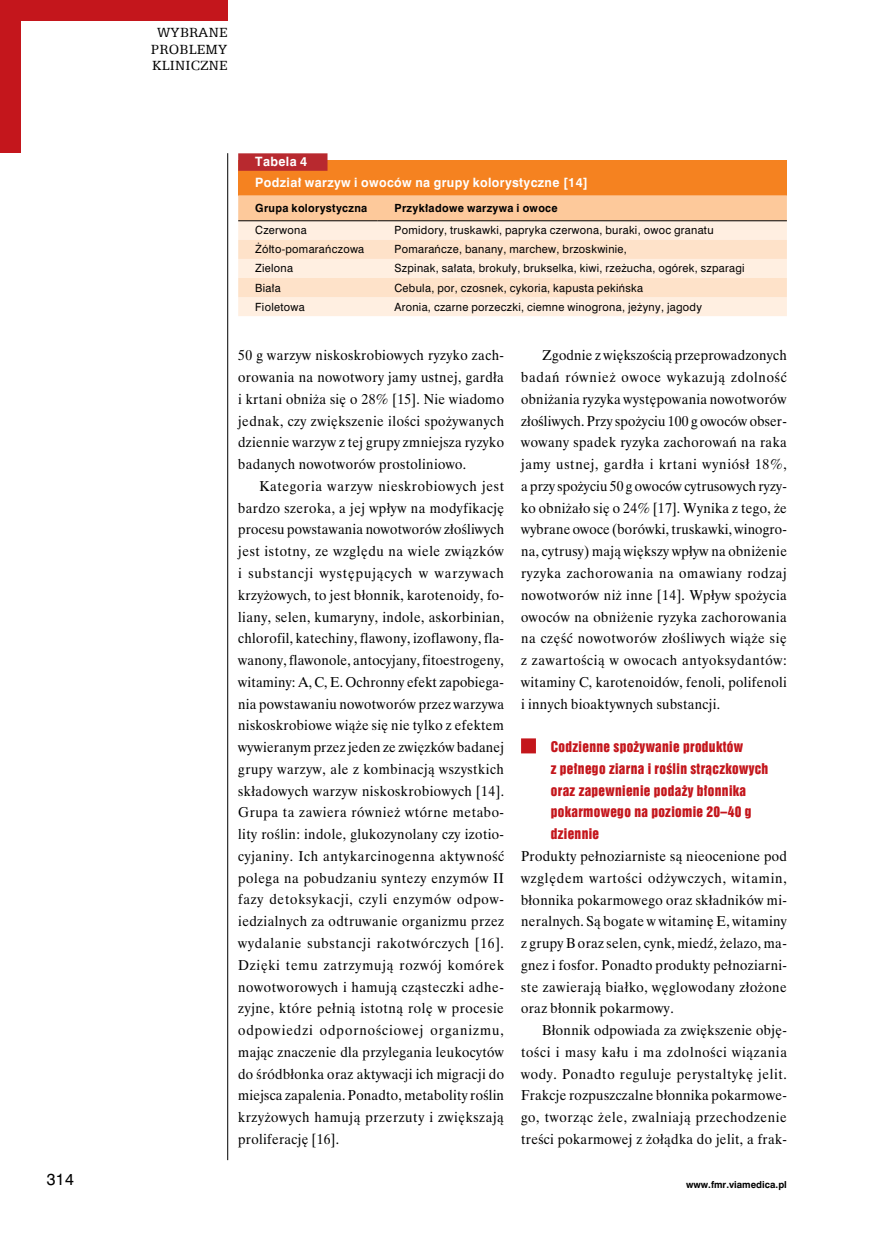
<style>
.page{position:relative;width:872px;height:1234px;background:#fff}
.page>*{position:absolute;margin:0;border:0;box-sizing:border-box;transform-origin:0 0}
.t1{font:15px/16.5px "Egyptian 505 EU";letter-spacing:.015em;color:#000;text-align:center}
.t2{font:15px "Swis 721 PL";color:#000}
.t3{font:14.25px/21.8px "Time Ibis EE";letter-spacing:.025em;color:#000;text-align:justify;scale:.95 1}
.t4{font:13.5px/21.8px "Swis 921 EU";letter-spacing:.025em;color:#c4161c}
.t5{font:700 12px/20.4px "Swis 721 PL";letter-spacing:.03em;color:#fff}
.t6{font:10.5px "Swis 721 PL";letter-spacing:.03em;color:#000}
.t7{font:700 10.5px "Swis 721 PL";letter-spacing:.03em;color:#000}
.t8{font:700 9px "Swis 721 PL";color:#000}
</style>
<div class="page">
<hr style="left:227px;top:153px;width:1px;height:1006px;background:#000">
<div style="left:0;top:0;width:227px;height:21px;background:#c4161c"></div>
<div style="left:0;top:0;width:21px;height:153px;background:#c4161c"></div>
<div style="left:521px;top:738px;width:15px;height:15px;background:#c4161c"></div>
<div style="left:238px;top:160px;width:549px;height:35px;background:#f58220"></div>
<div style="left:238px;top:195px;width:549px;height:25px;background:#fdc99b"></div>
<div style="left:238px;top:221px;width:549px;height:95px;background:#ffefe1"></div>
<svg style="left:238px;top:240px;width:549px;height:57px;background:#fee6d1"></svg>
<hr style="left:238px;top:220px;width:139px;height:1px;background:#000">
<hr style="left:377px;top:220px;width:410px;height:1px;background:#000">
<div style="left:238px;top:153px;width:89px;height:18px;background:#b8292f"></div>
<p class="t1" style="left:151px;top:24px;width:78px">WYBRANE<br>PROBLEMY<br>KLINICZNE</p>
<p class="t5" style="left:255px;top:151px;width:334px">Tabela 4<br>Podział warzyw i owoców na grupy kolorystyczne [14]</p>
<p class="t7" style="left:255px;top:201px;width:114px">Grupa kolorystyczna</p>
<p class="t7" style="left:394px;top:201px;width:165px">Przykładowe warzywa i owoce</p>
<p class="t6" style="left:255px;top:223px;width:53px">Czerwona</p>
<p class="t6" style="left:394px;top:223px;width:320px">Pomidory, truskawki, papryka czerwona, buraki, owoc granatu</p>
<p class="t6" style="left:255px;top:242px;width:110px">Żółto-pomarańczowa</p>
<p class="t6" style="left:394px;top:242px;width:234px">Pomarańcze, banany, marchew, brzoskwinie,</p>
<p class="t6" style="left:255px;top:261px;width:39px">Zielona</p>
<p class="t6" style="left:394px;top:261px;width:352px">Szpinak, sałata, brokuły, brukselka, kiwi, rzeżucha, ogórek, szparagi</p>
<p class="t6" style="left:255px;top:280px;width:27px">Biała</p>
<p class="t6" style="left:394px;top:280px;width:250px">Cebula, por, czosnek, cykoria, kapusta pekińska</p>
<p class="t6" style="left:255px;top:299px;width:51px">Fioletowa</p>
<p class="t6" style="left:394px;top:299px;width:309px">Aronia, czarne porzeczki, ciemne winogrona, jeżyny, jagody</p>
<p class="t3" style="left:238px;top:344px;width:281px">50 g warzyw niskoskrobiowych ryzyko zach&shy;orowania na nowotwory jamy ustnej, gardła i krtani obniża się o 28% [15]. Nie wiadomo jednak, czy zwiększenie ilości spożywanych dziennie warzyw z tej grupy zmniejsza ryzyko badanych nowotworów prostoliniowo.</p>
<p class="t3" style="left:238px;top:475px;width:281px;text-indent:21px">Kategoria warzyw nieskrobiowych jest bardzo szeroka, a jej wpływ na modyfikację procesu powstawania nowotworów złośliwych jest istotny, ze względu na wiele związków i substancji występujących w warzywach krzyżowych, to jest błonnik, karotenoidy, fo&shy;liany, selen, kumaryny, indole, askorbinian, chlorofil, katechiny, flawony, izoflawony, fla&shy;wanony, flawonole, antocyjany, fitoestrogeny, witaminy: A, C, E. Ochronny efekt zapobiega&shy;nia powstawaniu nowotworów przez warzywa niskoskrobiowe wiąże się nie tylko z efektem wywieranym przez jeden ze zwięzków badanej grupy warzyw, ale z kombinacją wszystkich składowych warzyw niskoskrobiowych [14].<br>Grupa ta zawiera również wtórne metabo&shy;lity roślin: indole, glukozynolany czy izotio&shy;cyjaniny. Ich antykarcinogenna aktywność polega na pobudzaniu syntezy enzymów II fazy detoksykacji, czyli enzymów odpow&shy;iedzialnych za odtruwanie organizmu przez wydalanie substancji rakotwórczych [16].<br>Dzięki temu zatrzymują rozwój komórek nowotworowych i hamują cząsteczki adhe&shy;zyjne, które pełnią istotną rolę w procesie odpowiedzi odpornościowej organizmu, mając znaczenie dla przylegania leukocytów do śródbłonka oraz aktywacji ich migracji do miejsca zapalenia. Ponadto, metabolity roślin krzyżowych hamują przerzuty i zwiększają proliferację [16].</p>
<p class="t3" style="left:521px;top:344px;width:281px;text-indent:21px">Zgodnie z większością przeprowadzonych badań również owoce wykazują zdolność obniżania ryzyka występowania nowotworów złośliwych. Przy spożyciu 100 g owoców obser&shy;wowany spadek ryzyka zachorowań na raka jamy ustnej, gardła i krtani wyniósł 18%, a przy spożyciu 50 g owoców cytrusowych ryzy&shy;ko obniżało się o 24% [17]. Wynika z tego, że wybrane owoce (borówki, truskawki, winogro&shy;na, cytrusy) mają większy wpływ na obniżenie ryzyka zachorowania na omawiany rodzaj nowotworów niż inne [14]. Wpływ spożycia owoców na obniżenie ryzyka zachorowania na część nowotworów złośliwych wiąże się z zawartością w owocach antyoksydantów: witaminy C, karotenoidów, fenoli, polifenoli i innych bioaktywnych substancji.</p>
<p class="t4" style="left:551px;top:735px;width:219px">Codzienne spożywanie produktów<br>z pełnego ziarna i roślin strączkowych oraz zapewnienie podaży błonnika pokarmowego na poziomie 20–40 g dziennie</p>
<p class="t3" style="left:521px;top:844px;width:281px">Produkty pełnoziarniste są nieocenione pod względem wartości odżywczych, witamin, błonnika pokarmowego oraz składników mi&shy;neralnych. Są bogate w witaminę E, witaminy z grupy B oraz selen, cynk, miedź, żelazo, ma&shy;gnez i fosfor. Ponadto produkty pełnoziarni&shy;ste zawierają białko, węglowodany złożone oraz błonnik pokarmowy.</p>
<p class="t3" style="left:521px;top:1018px;width:281px;text-indent:21px">Błonnik odpowiada za zwiększenie obję&shy;tości i masy kału i ma zdolności wiązania wody. Ponadto reguluje perystaltykę jelit.<br>Frakcje rozpuszczalne błonnika pokarmowe&shy;go, tworząc żele, zwalniają przechodzenie treści pokarmowej z żołądka do jelit, a frak-</p>
<p class="t2" style="left:47px;top:1169px;width:29px">314</p>
<p class="t8" style="left:686px;top:1178px;width:102px">www.fmr.viamedica.pl</p>
</div>
